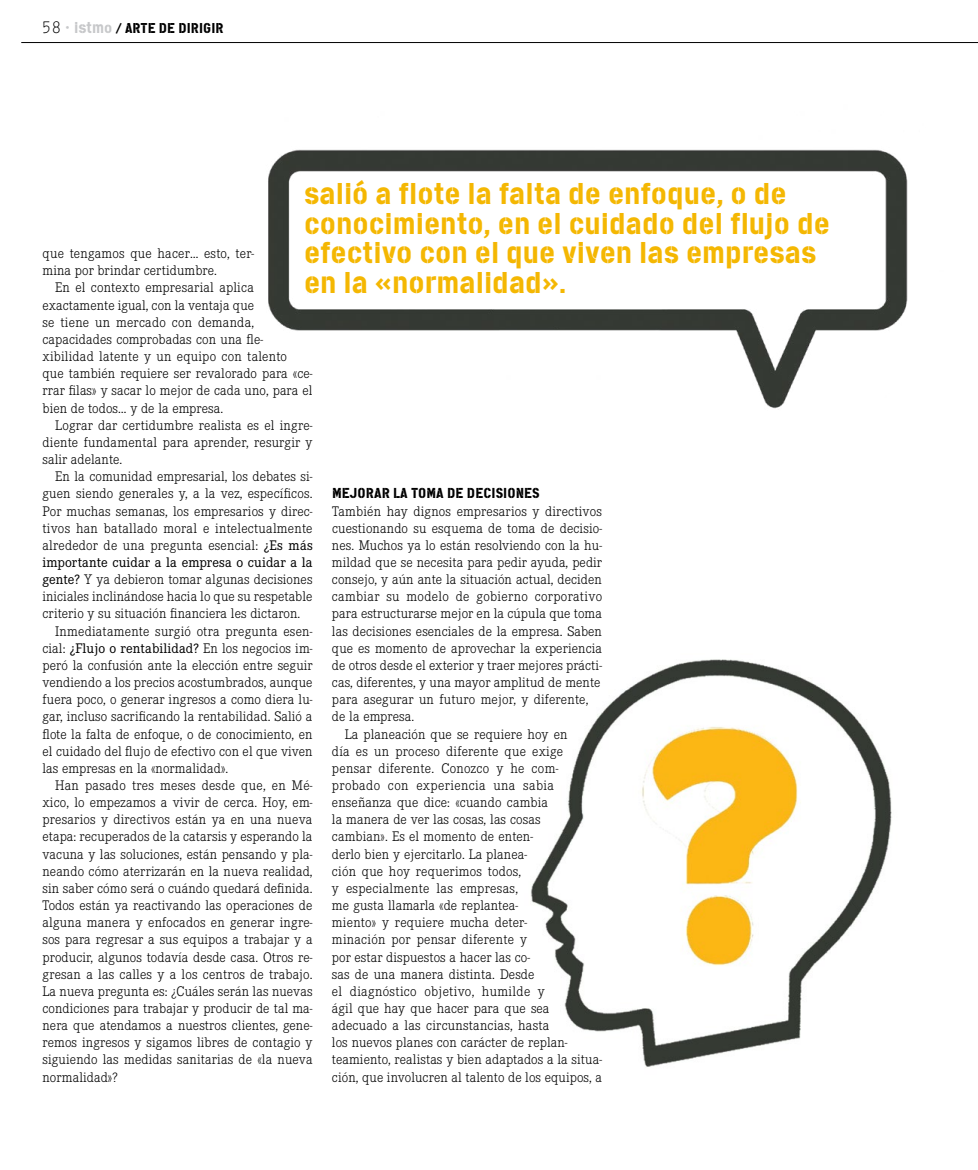
<style>
.page{position:relative;width:978px;height:1170px;background:#fff}
.page>*{position:absolute;margin:0;border:0;box-sizing:border-box;transform-origin:0 0}
.t1{font:30px/29.5px "Cargo";color:#f4b702}
.t2{font:300 14.4px/17.1px "Corporate E";letter-spacing:.005em;color:#000}
.t3{font:14.4px "Corporate E Pro";letter-spacing:.005em;color:#000}
.t4{font:300 14.4px "Corporate E";letter-spacing:.025em;color:#000}
.t5{font:14.4px "Cargo";letter-spacing:.005em;color:#000}
.t6{font:14.25px "Cargo";letter-spacing:.005em;color:#000}
.s1{font-family:"Numbers Revenue";font-size:16.5px}
.s2{font-family:"Zimmer";font-weight:500;font-size:15.75px;color:#c7c8ca}
.s3{font-size:15.75px;color:#c7c8ca}
.s4{font-size:15px;color:#c7c8ca}
.s5{font-size:13.5px}
.s6{font-family:"Corporate E Pro";font-weight:400}
</style>
<div class="page">
<hr style="left:21px;top:42px;width:957px;height:1px;background:#000">
<img style="left:531px;top:659px;width:361px;height:408px">
<img style="left:268px;top:149px;width:640px;height:260px">
<p class="t6" style="left:41px;top:19px;width:184px"><span class="s1">58</span> <span class="s2">•</span> <span class="s3">istm</span><span class="s4">o</span> <span class="s5">/</span> ARTE DE DIRIGIR</p>
<h1 class="t1" style="left:304px;top:178px;width:527px">salió a flote la falta de enfoque, o de conocimiento, en el cuidado del flujo de efectivo con el que viven las empresas en la «normalidad».</h1>
<p class="t2" style="left:43px;top:244px;width:213px">que tengamos que hacer… esto, ter&shy;mina por brindar certidumbre.</p>
<p class="t2" style="left:43px;top:278px;width:272px;text-indent:13px">En el contexto empresarial aplica exactamente igual, con la ventaja que<br>se tiene un mercado con demanda, capacidades comprobadas con una fle&shy;xibilidad latente y un equipo con talento<br>que también requiere ser revalorado para «ce&shy;rrar filas» y sacar lo mejor de cada uno, para el bien de todos… y de la empresa.</p>
<p class="t2" style="left:43px;top:416px;width:272px;text-align:justify;text-indent:13px">Lograr dar certidumbre realista es el ingre&shy;diente fundamental para aprender, resurgir y salir adelante.</p>
<p class="t2" style="left:43px;top:467px;width:272px;text-align:justify;text-indent:13px">En la comunidad empresarial, los debates si&shy;guen siendo generales y, a la vez, específicos.<br>Por muchas semanas, los empresarios y direc&shy;tivos han batallado moral e intelectualmente alrededor de una pregunta esencial: <span class="s6">¿Es más</span></p>
<p class="t3" style="left:43px;top:552px;width:272px">importante cuidar a la empresa o cuidar a la</p>
<p class="t2" style="left:43px;top:570px;width:272px"><span class="s6">gente?</span> Y ya debieron tomar algunas decisiones</p>
<p class="t2" style="left:43px;top:587px;width:271px">iniciales inclinándose hacia lo que su respetable</p>
<p class="t2" style="left:43px;top:604px;width:259px">criterio y su situación financiera les dictaron.</p>
<p class="t2" style="left:55px;top:621px;width:259px">Inmediatamente surgió otra pregunta esen-</p>
<p class="t2" style="left:43px;top:638px;width:272px">cial: <span class="s6">¿Flujo o rentabilidad?</span> En los negocios im-</p>
<p class="t2" style="left:43px;top:656px;width:272px">peró la confusión ante la elección entre seguir</p>
<p class="t2" style="left:43px;top:673px;width:272px">vendiendo a los precios acostumbrados, aunque</p>
<p class="t2" style="left:43px;top:690px;width:272px">fuera poco, o generar ingresos a como diera lu-</p>
<p class="t2" style="left:43px;top:707px;width:271px">gar, incluso sacrificando la rentabilidad. Salió a</p>
<p class="t2" style="left:43px;top:724px;width:272px">flote la falta de enfoque, o de conocimiento, en</p>
<p class="t2" style="left:43px;top:741px;width:272px">el cuidado del flujo de efectivo con el que viven</p>
<p class="t2" style="left:43px;top:759px;width:187px">las empresas en la «normalidad».</p>
<p class="t2" style="left:55px;top:776px;width:259px">Han pasado tres meses desde que, en Mé-</p>
<p class="t2" style="left:43px;top:793px;width:272px">xico, lo empezamos a vivir de cerca. Hoy, em-</p>
<p class="t2" style="left:43px;top:810px;width:271px">presarios y directivos están ya en una nueva</p>
<p class="t2" style="left:43px;top:827px;width:271px">etapa: recuperados de la catarsis y esperando la</p>
<p class="t2" style="left:43px;top:844px;width:272px">vacuna y las soluciones, están pensando y pla-</p>
<p class="t2" style="left:43px;top:861px;width:272px">neando cómo aterrizarán en la nueva realidad,</p>
<p class="t2" style="left:43px;top:879px;width:272px">sin saber cómo será o cuándo quedará definida.</p>
<p class="t2" style="left:43px;top:896px;width:271px">Todos están ya reactivando las operaciones de</p>
<p class="t2" style="left:43px;top:913px;width:272px">alguna manera y enfocados en generar ingre-</p>
<p class="t2" style="left:43px;top:930px;width:272px">sos para regresar a sus equipos a trabajar y a</p>
<p class="t2" style="left:43px;top:947px;width:272px">producir, algunos todavía desde casa. Otros re-</p>
<p class="t2" style="left:43px;top:964px;width:271px">gresan a las calles y a los centros de trabajo.</p>
<p class="t2" style="left:43px;top:981px;width:272px">La nueva pregunta es: ¿Cuáles serán las nuevas</p>
<p class="t2" style="left:43px;top:999px;width:272px">condiciones para trabajar y producir de tal ma-</p>
<p class="t2" style="left:43px;top:1016px;width:272px">nera que atendamos a nuestros clientes, gene-</p>
<p class="t2" style="left:43px;top:1033px;width:272px">remos ingresos y sigamos libres de contagio y</p>
<p class="t2" style="left:43px;top:1050px;width:272px">siguiendo las medidas sanitarias de «la nueva</p>
<p class="t2" style="left:43px;top:1067px;width:77px">normalidad»?</p>
<p class="t5" style="left:332px;top:484px;width:209px">MEJORAR LA TOMA DE DECISIONES</p>
<p class="t2" style="left:332px;top:501px;width:271px">También hay dignos empresarios y directivos</p>
<p class="t2" style="left:332px;top:518px;width:271px">cuestionando su esquema de toma de decisio-</p>
<p class="t2" style="left:332px;top:536px;width:272px">nes. Muchos ya lo están resolviendo con la hu-</p>
<p class="t2" style="left:332px;top:553px;width:271px">mildad que se necesita para pedir ayuda, pedir</p>
<p class="t2" style="left:332px;top:570px;width:271px">consejo, y aún ante la situación actual, deciden</p>
<p class="t2" style="left:332px;top:587px;width:272px">cambiar su modelo de gobierno corporativo</p>
<p class="t2" style="left:332px;top:604px;width:271px">para estructurarse mejor en la cúpula que toma</p>
<p class="t2" style="left:332px;top:621px;width:271px">las decisiones esenciales de la empresa. Saben</p>
<p class="t2" style="left:332px;top:639px;width:272px">que es momento de aprovechar la experiencia</p>
<p class="t2" style="left:332px;top:656px;width:272px">de otros desde el exterior y traer mejores prácti-</p>
<p class="t2" style="left:332px;top:673px;width:270px">cas, diferentes, y una mayor amplitud de mente</p>
<p class="t2" style="left:332px;top:690px;width:258px">para asegurar un futuro mejor, y diferente,</p>
<p class="t2" style="left:332px;top:707px;width:84px">de la empresa.</p>
<p class="t2" style="left:345px;top:724px;width:224px">La planeación que se requiere hoy en</p>
<p class="t2" style="left:332px;top:741px;width:233px">día es un proceso diferente que exige</p>
<p class="t2" style="left:332px;top:759px;width:228px">pensar diferente. Conozco y he com-</p>
<p class="t4" style="left:332px;top:775px;width:224px">probado con experiencia una sabia</p>
<p class="t2" style="left:332px;top:793px;width:218px">enseñanza que dice: «cuando cambia</p>
<p class="t2" style="left:332px;top:810px;width:210px">la manera de ver las cosas, las cosas</p>
<p class="t2" style="left:332px;top:827px;width:203px">cambian». Es el momento de enten-</p>
<p class="t2" style="left:332px;top:844px;width:197px">derlo bien y ejercitarlo. La planea-</p>
<p class="t2" style="left:332px;top:861px;width:191px">ción que hoy requerimos todos,</p>
<p class="t2" style="left:332px;top:879px;width:188px">y especialmente las empresas,</p>
<p class="t2" style="left:332px;top:896px;width:188px">me gusta llamarla «de replantea-</p>
<p class="t2" style="left:332px;top:913px;width:197px">miento» y requiere mucha deter-</p>
<p class="t2" style="left:332px;top:930px;width:197px">minación por pensar diferente y</p>
<p class="t2" style="left:332px;top:947px;width:200px">por estar dispuestos a hacer las co-</p>
<p class="t2" style="left:332px;top:964px;width:204px">sas de una manera distinta. Desde</p>
<p class="t2" style="left:332px;top:981px;width:214px">el diagnóstico objetivo, humilde y</p>
<p class="t2" style="left:332px;top:999px;width:219px">ágil que hay que hacer para que sea</p>
<p class="t2" style="left:332px;top:1016px;width:219px">adecuado a las circunstancias, hasta</p>
<p class="t2" style="left:332px;top:1033px;width:237px">los nuevos planes con carácter de replan-</p>
<p class="t2" style="left:332px;top:1050px;width:272px">teamiento, realistas y bien adaptados a la situa-</p>
<p class="t2" style="left:332px;top:1067px;width:272px">ción, que involucren al talento de los equipos, a</p>
</div>
